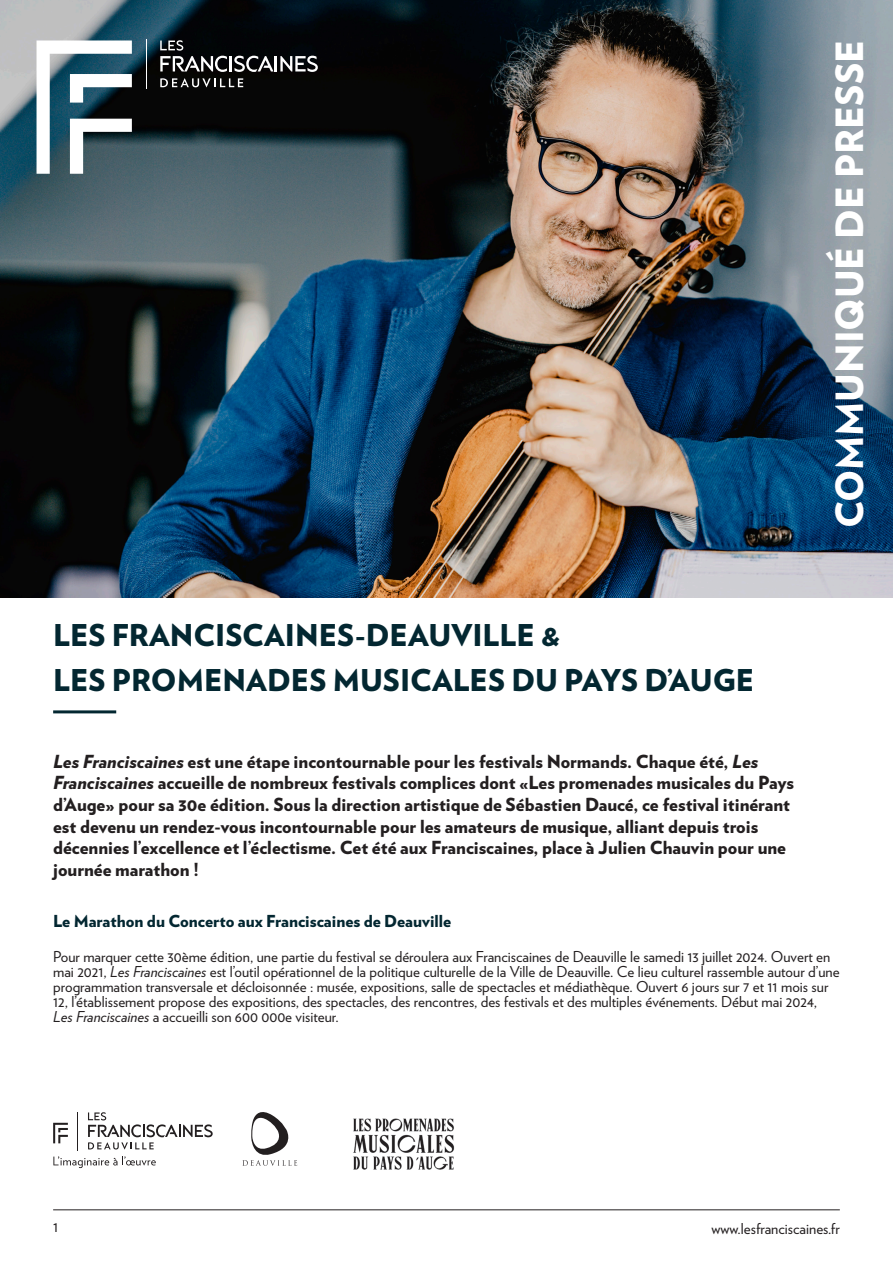
<style>
.page{position:relative;width:893px;height:1263px;background:#fff}
.page>*{position:absolute;margin:0;border:0;box-sizing:border-box;transform-origin:0 0}
.t1{font:900 37.5px "Verlag";color:#fff}
.t2{font:900 30px/45px "Verlag";color:#032731}
.t3{font:900 18px/21.6px "Verlag";color:#231f20}
.t4{font:900 16.5px "Verlag";color:#032731}
.t5{font:15px/15px "Verlag";color:#231f20}
.s1{font-style:italic}
</style>
<div class="page">
<hr style="left:53px;top:1209px;width:787px;height:1px;background:#231f20">
<hr style="left:53px;top:710px;width:63px;height:3px;background:#032731">
<svg style="left:53px;top:1123px;width:15px;height:20px"></svg>
<hr style="left:77px;top:1112px;width:1px;height:39px;background:#231f20">
<svg style="left:88px;top:1112px;width:125px;height:37px"></svg>
<svg style="left:53px;top:1156px;width:103px;height:12px"></svg>
<svg style="left:242px;top:1112px;width:55px;height:54px"></svg>
<img style="left:0;top:0;width:893px;height:597px">
<svg style="left:37px;top:40px;width:95px;height:134px"></svg>
<svg style="left:160px;top:78px;width:83px;height:9px"></svg>
<hr style="left:146px;top:40px;width:1px;height:49px;background:#fff">
<hr style="left:229px;top:56px;width:3px;height:15px;background:#fff">
<svg style="left:234px;top:56px;width:84px;height:16px"></svg>
<svg style="left:160px;top:40px;width:67px;height:32px;background:#3d3e3f"></svg>
<img style="left:353px;top:1118px;width:102px;height:52px">
<p class="t1" style="left:819px;top:528px;width:490px;rotate:-90deg">COMMUNIQUÉ DE PRESSE</p>
<p class="t2" style="left:53px;top:611px;width:703px">LES FRANCISCAINES-DEAUVILLE &amp;<br>LES PROMENADES MUSICALES DU PAYS D’AUGE</p>
<p class="t3" style="left:53px;top:749px;width:742px"><span class="s1">Les Franciscaines</span> est une étape incontournable pour les festivals Normands. Chaque été, <span class="s1">Les Franciscaines</span> accueille de nombreux festivals complices dont «Les promenades musicales du Pays d’Auge» pour sa 30e édition. Sous la direction artistique de Sébastien Daucé, ce festival itinérant est devenu un rendez-vous incontournable pour les amateurs de musique, alliant depuis trois décennies l’excellence et l’éclectisme. Cet été aux Franciscaines, place à Julien Chauvin pour une journée marathon !</p>
<p class="t4" style="left:53px;top:908px;width:400px">Le Marathon du Concerto aux Franciscaines de Deauville</p>
<p class="t5" style="left:53px;top:948px;width:788px">Pour marquer cette 30ème édition, une partie du festival se déroulera aux Franciscaines de Deauville le samedi 13 juillet 2024. Ouvert en mai 2021, <span class="s1">Les Franciscaines</span> est l’outil opérationnel de la politique culturelle de la Ville de Deauville. Ce lieu culturel rassemble autour d’une programmation transversale et décloisonnée : musée, expositions, salle de spectacles et médiathèque. Ouvert 6 jours sur 7 et 11 mois sur 12, l’établissement propose des expositions, des spectacles, des rencontres, des festivals et des multiples événements. Début mai 2024, <span class="s1">Les Franciscaines</span> a accueilli son 600 000e visiteur.</p>
<p class="t5" style="left:53px;top:1219px;width:7px">1</p>
<p class="t5" style="left:712px;top:1220px;width:130px">www.lesfranciscaines.fr</p>
</div>
